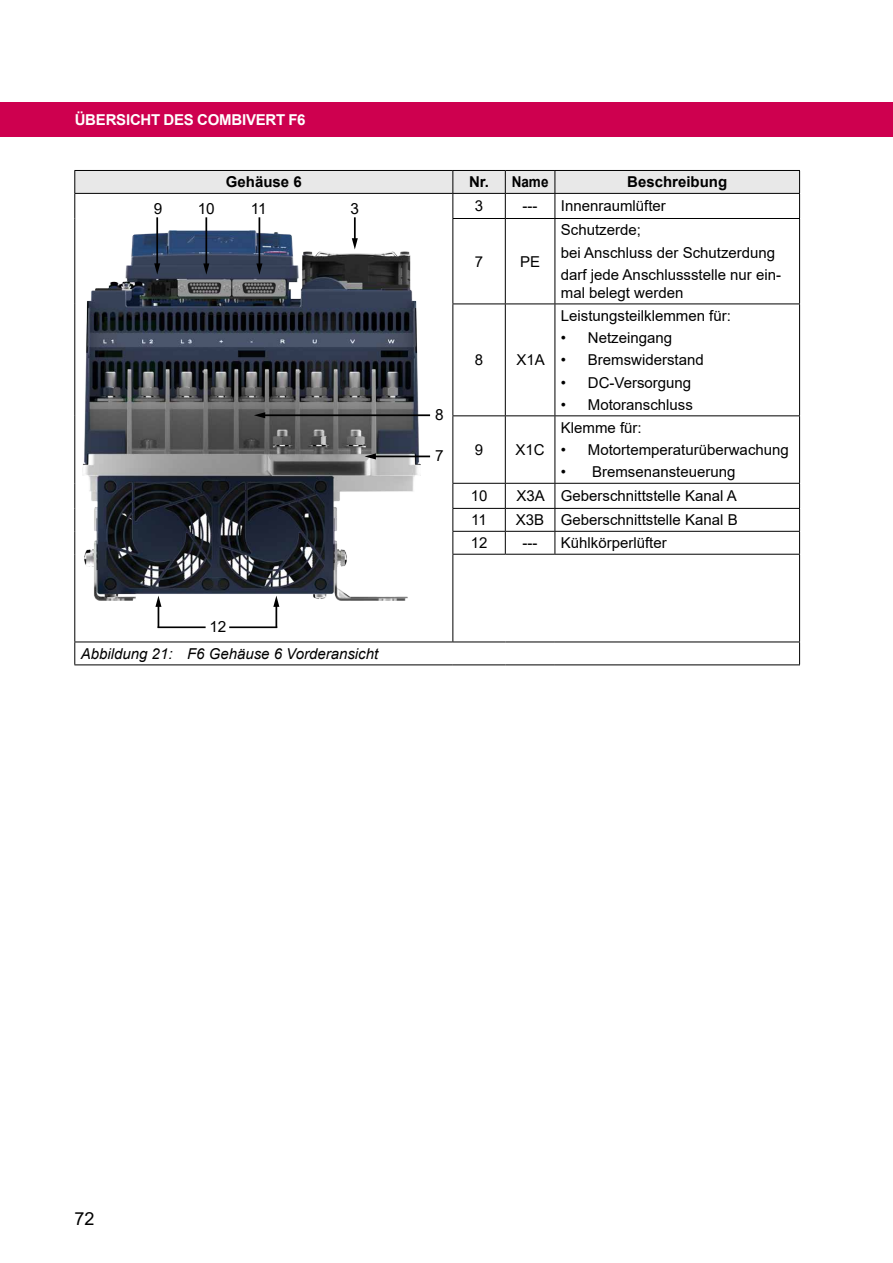
<style>
.page{position:relative;width:893px;height:1263px;background:#fff}
.page>*{position:absolute;margin:0;border:0;box-sizing:border-box;transform-origin:0 0}
.t1{font:18px "Arial";color:#000}
.t2{font:15.3px "Arial";color:#000}
.t3{font:15px/22.2px "Arial";color:#000}
.t4{font:italic 15px "Arial";color:#000}
.t5{font:700 15px "Arial";color:#000}
.t6{font:700 15px "Arial";letter-spacing:-.015em;color:#fff}
</style>
<div class="page">
<div style="left:0;top:102px;width:893px;height:34px;background:#ce004f"></div>
<hr style="left:74px;top:218px;width:1px;height:86px;background:#000">
<hr style="left:452px;top:218px;width:53px;height:1px;background:#000">
<hr style="left:452px;top:219px;width:1px;height:85px;background:#000">
<hr style="left:505px;top:218px;width:50px;height:1px;background:#000">
<hr style="left:555px;top:218px;width:245px;height:1px;background:#000">
<hr style="left:74px;top:304px;width:1px;height:112px;background:#000">
<hr style="left:452px;top:304px;width:53px;height:1px;background:#000">
<hr style="left:452px;top:304px;width:1px;height:111px;background:#000">
<hr style="left:505px;top:304px;width:50px;height:1px;background:#000">
<hr style="left:555px;top:304px;width:245px;height:1px;background:#000">
<hr style="left:74px;top:416px;width:1px;height:67px;background:#000">
<hr style="left:452px;top:415px;width:53px;height:1px;background:#000">
<hr style="left:452px;top:416px;width:1px;height:67px;background:#000">
<hr style="left:505px;top:415px;width:50px;height:1px;background:#000">
<hr style="left:555px;top:415px;width:245px;height:1px;background:#000">
<hr style="left:452px;top:483px;width:53px;height:1px;background:#000">
<hr style="left:505px;top:483px;width:50px;height:1px;background:#000">
<hr style="left:555px;top:483px;width:245px;height:1px;background:#000">
<svg style="left:74px;top:483px;width:1px;height:71px"></svg>
<hr style="left:74px;top:554px;width:1px;height:88px;background:#000">
<hr style="left:452px;top:531px;width:53px;height:1px;background:#000">
<hr style="left:505px;top:531px;width:50px;height:1px;background:#000">
<hr style="left:555px;top:531px;width:245px;height:1px;background:#000">
<hr style="left:452px;top:554px;width:53px;height:1px;background:#000">
<hr style="left:505px;top:554px;width:50px;height:1px;background:#000">
<hr style="left:555px;top:554px;width:245px;height:1px;background:#000">
<hr style="left:799px;top:555px;width:1px;height:87px;background:#000">
<hr style="left:505px;top:219px;width:1px;height:85px;background:#000">
<hr style="left:555px;top:219px;width:1px;height:85px;background:#000">
<hr style="left:799px;top:219px;width:1px;height:85px;background:#000">
<hr style="left:505px;top:304px;width:1px;height:111px;background:#000">
<hr style="left:555px;top:304px;width:1px;height:111px;background:#000">
<hr style="left:799px;top:304px;width:1px;height:111px;background:#000">
<hr style="left:505px;top:416px;width:1px;height:67px;background:#000">
<hr style="left:555px;top:416px;width:1px;height:67px;background:#000">
<hr style="left:799px;top:416px;width:1px;height:67px;background:#000">
<hr style="left:452px;top:508px;width:53px;height:1px;background:#000">
<hr style="left:505px;top:508px;width:50px;height:1px;background:#000">
<hr style="left:555px;top:508px;width:245px;height:1px;background:#000">
<svg style="left:452px;top:484px;width:1px;height:70px"></svg>
<svg style="left:505px;top:484px;width:1px;height:70px"></svg>
<svg style="left:555px;top:484px;width:1px;height:70px"></svg>
<hr style="left:452px;top:555px;width:1px;height:87px;background:#000">
<svg style="left:799px;top:484px;width:1px;height:70px"></svg>
<svg style="left:74px;top:170px;width:726px;height:48px"></svg>
<hr style="left:74px;top:193px;width:379px;height:1px;background:#000">
<hr style="left:453px;top:193px;width:52px;height:1px;background:#000">
<hr style="left:505px;top:193px;width:50px;height:1px;background:#000">
<hr style="left:555px;top:193px;width:245px;height:1px;background:#000">
<hr style="left:74px;top:642px;width:379px;height:1px;background:#000">
<svg style="left:74px;top:642px;width:1px;height:22px"></svg>
<hr style="left:453px;top:642px;width:52px;height:1px;background:#000">
<hr style="left:505px;top:642px;width:50px;height:1px;background:#000">
<hr style="left:555px;top:642px;width:245px;height:1px;background:#000">
<svg style="left:799px;top:642px;width:1px;height:22px"></svg>
<hr style="left:74px;top:664px;width:379px;height:1px;background:#000">
<hr style="left:453px;top:664px;width:52px;height:1px;background:#000">
<hr style="left:505px;top:664px;width:50px;height:1px;background:#000">
<hr style="left:555px;top:664px;width:245px;height:1px;background:#000">
<img style="left:82px;top:230px;width:338px;height:370px">
<hr style="left:156px;top:217px;width:2px;height:48px;background:#000">
<svg style="left:154px;top:263px;width:6px;height:12px"></svg>
<hr style="left:205px;top:217px;width:2px;height:48px;background:#000">
<svg style="left:203px;top:263px;width:6px;height:12px"></svg>
<hr style="left:259px;top:217px;width:1px;height:48px;background:#000">
<svg style="left:256px;top:263px;width:6px;height:12px"></svg>
<hr style="left:354px;top:217px;width:2px;height:23px;background:#000">
<svg style="left:352px;top:238px;width:6px;height:11px"></svg>
<hr style="left:263px;top:414px;width:167px;height:2px;background:#000">
<svg style="left:254px;top:412px;width:11px;height:6px"></svg>
<hr style="left:374px;top:456px;width:56px;height:1px;background:#000">
<svg style="left:365px;top:453px;width:11px;height:6px"></svg>
<svg style="left:155px;top:596px;width:6px;height:32px"></svg>
<hr style="left:275px;top:605px;width:2px;height:23px;background:#000">
<svg style="left:273px;top:596px;width:6px;height:11px"></svg>
<hr style="left:158px;top:626px;width:48px;height:2px;background:#000">
<hr style="left:229px;top:626px;width:48px;height:2px;background:#000">
<p class="t6" style="left:75px;top:110px;width:52px">Übersicht</p>
<p class="t6" style="left:164px;top:110px;width:11px">des</p>
<p class="t6" style="left:197px;top:110px;width:110px">COMBIVERT F6</p>
<p class="t5" style="left:226px;top:172px;width:77px">Gehäuse 6</p>
<p class="t5" style="left:469px;top:172px;width:81px">Nr. Name</p>
<p class="t5" style="left:627px;top:172px;width:102px">Beschreibung</p>
<p class="t2" style="left:154px;top:198px;width:10px">9</p>
<p class="t2" style="left:198px;top:198px;width:19px">10</p>
<p class="t2" style="left:251px;top:198px;width:17px">11</p>
<p class="t2" style="left:351px;top:198px;width:10px">3</p>
<p class="t2" style="left:209px;top:616px;width:19px">12</p>
<p class="t4" style="left:81px;top:644px;width:299px">Abbildung 21: F6 Gehäuse 6 Vorderansicht</p>
<p class="t2" style="left:435px;top:404px;width:10px">8</p>
<p class="t2" style="left:435px;top:445px;width:10px">7</p>
<p class="t3" style="left:475px;top:195px;width:10px">3</p>
<p class="t3" style="left:523px;top:195px;width:16px">---</p>
<p class="t3" style="left:561px;top:195px;width:107px">Innenraumlüfter</p>
<p class="t3" style="left:475px;top:250px;width:10px">7</p>
<p class="t3" style="left:520px;top:250px;width:22px">PE</p>
<p class="t3" style="left:475px;top:349px;width:10px">8</p>
<p class="t3" style="left:516px;top:349px;width:30px">X1A</p>
<p class="t3" style="left:475px;top:438px;width:10px">9</p>
<p class="t3" style="left:515px;top:438px;width:31px">X1C</p>
<p class="t3" style="left:561px;top:219px;width:222px">Schutzerde;<br>bei Anschluss der Schutzerdung darf jede Anschlussstelle nur ein-</p>
<p class="t3" style="left:561px;top:281px;width:124px">mal belegt werden</p>
<p class="t3" style="left:561px;top:304px;width:172px">Leistungsteilklemmen für:</p>
<p class="t3" style="left:561px;top:327px;width:113px">• Netzeingang</p>
<p class="t3" style="left:561px;top:349px;width:144px">• Bremswiderstand</p>
<p class="t3" style="left:561px;top:371px;width:132px">• DC-Versorgung</p>
<p class="t3" style="left:561px;top:393px;width:134px">• Motoranschluss</p>
<p class="t3" style="left:561px;top:416px;width:82px">Klemme für:</p>
<p class="t3" style="left:561px;top:438px;width:229px">• Motortemperaturüberwachung</p>
<p class="t3" style="left:561px;top:461px;width:176px">• Bremsenansteuerung</p>
<p class="t3" style="left:471px;top:485px;width:18px">10</p>
<p class="t3" style="left:516px;top:485px;width:222px">X3A Geberschnittstelle Kanal A</p>
<p class="t3" style="left:471px;top:509px;width:17px">11</p>
<p class="t3" style="left:516px;top:509px;width:223px">X3B Geberschnittstelle Kanal B</p>
<p class="t3" style="left:471px;top:532px;width:18px">12</p>
<p class="t3" style="left:523px;top:532px;width:16px">---</p>
<p class="t3" style="left:561px;top:532px;width:107px">Kühlkörperlüfter</p>
<p class="t1" style="left:74px;top:1206px;width:22px">72</p>
</div>
